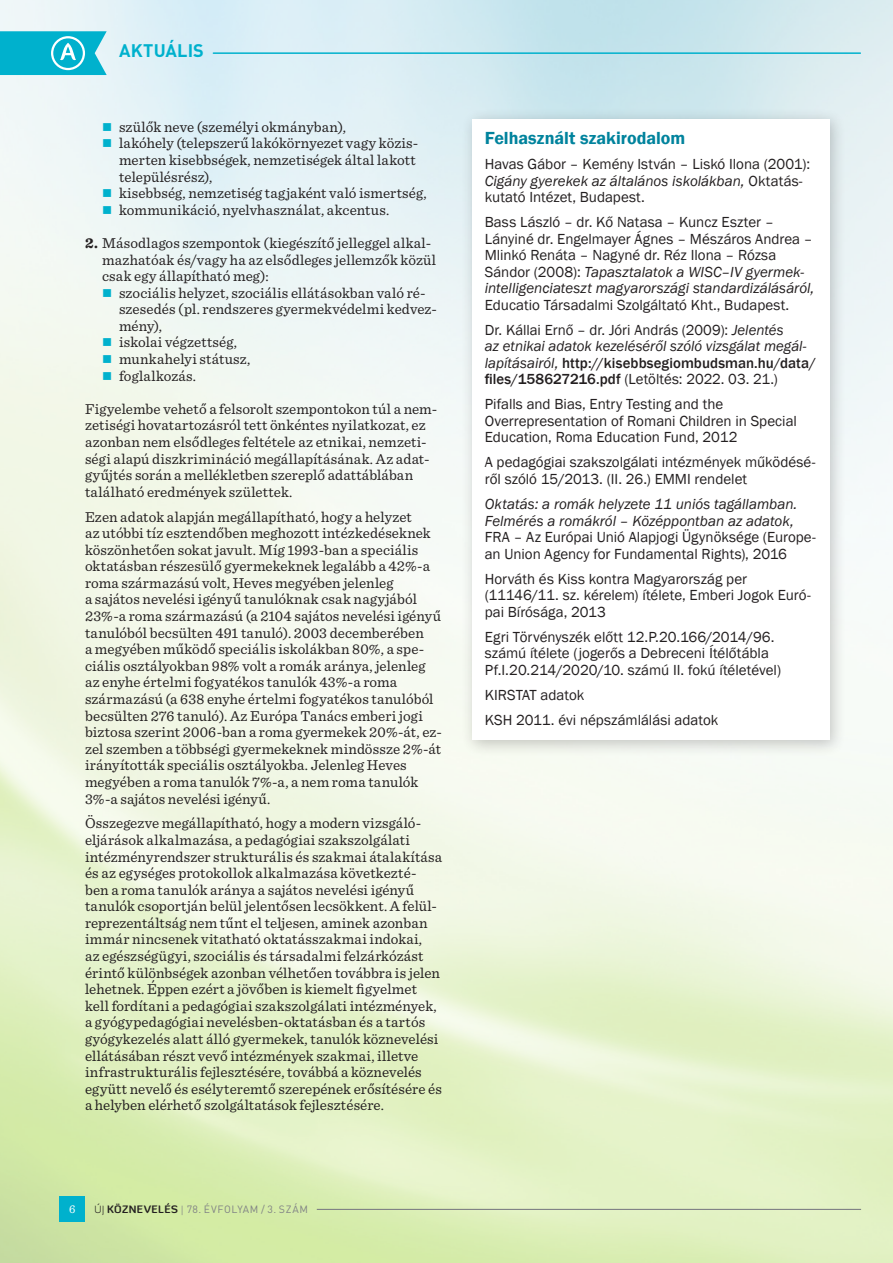
<style>
.page{position:relative;width:893px;height:1263px;background:#fff}
.page>*{position:absolute;margin:0;border:0;box-sizing:border-box;transform-origin:0 0}
.Keretes_cím{font:600 18px "Franklin Gothic";color:#00839d}
.t1{font:700 18px "DIN Pro";letter-spacing:.01em;color:#00b1cd}
.Body_text_fél_sor_fö{font:15px/16.6px "Sentinel";letter-spacing:.005em;color:#231f20}
.Keretes{font:15px/16.5px "Franklin Gothic";color:#231f20}
.Body_text_1_sor_fölé{font:15px/16.6px "Sentinel";letter-spacing:.005em;color:#231f20}
.Keretes-2{font:italic 15px/16.5px "Franklin Gothic";color:#231f20}
.t2{font:12px "Sentinel";color:#fff}
.t3{font:10.5px "DIN Pro";letter-spacing:.05em;color:#808285}
.s1{font-weight:700}
.s2{font-family:"Diavlo";font-weight:300;color:#231f20}
.s3{font-family:"Diavlo";font-weight:700;color:#231f20}
.s4{font-family:"Sentinel"}
.s5{font-style:italic}
.s6{font-style:normal}
.s7{font-weight:500;font-style:normal}
</style>
<div class="page">
<img style="left:0;top:0;width:893px;height:1263px">
<hr style="left:213px;top:52px;width:647px;height:2px;background:#00b1cd">
<svg style="left:0;top:31px;width:107px;height:44px;background:#21bad3"></svg>
<div style="left:60px;top:1197px;width:25px;height:25px;background:#00b1cd"></div>
<hr style="left:317px;top:1209px;width:544px;height:1px;background:#808285">
<div style="left:461px;top:108px;width:385px;height:649px;background:#231f20;opacity:.25"></div>
<div style="left:472px;top:119px;width:357px;height:621px;background:#fff"></div>
<svg style="left:103px;top:123px;width:8px;height:8px"></svg>
<svg style="left:103px;top:139px;width:8px;height:8px"></svg>
<svg style="left:103px;top:189px;width:8px;height:8px"></svg>
<svg style="left:103px;top:206px;width:8px;height:8px"></svg>
<svg style="left:103px;top:289px;width:8px;height:8px"></svg>
<svg style="left:103px;top:338px;width:8px;height:8px"></svg>
<svg style="left:103px;top:355px;width:8px;height:8px"></svg>
<svg style="left:103px;top:372px;width:8px;height:8px"></svg>
<p class="t1" style="left:119px;top:36px;width:86px">AKTUÁLIS</p>
<p class="Body_text_fél_sor_fö" style="left:119px;top:118px;width:228px">szülők neve (személyi okmányban),</p>
<p class="Body_text_fél_sor_fö" style="left:119px;top:134px;width:301px">lakóhely (telepszerű lakókörnyezet vagy közis&shy;merten kisebbségek, nemzetiségek által lakott településrész),</p>
<p class="Body_text_fél_sor_fö" style="left:119px;top:184px;width:309px">kisebbség, nemzetiség tagjaként való ismertség,</p>
<p class="Body_text_fél_sor_fö" style="left:119px;top:200px;width:272px">kommunikáció, nyelvhasználat, akcentus.</p>
<p class="Body_text_1_sor_fölé" style="left:102px;top:234px;width:336px;text-indent:-17px"><span class="s1">2.</span> Másodlagos szempontok (kiegészítő jelleggel alkal&shy;mazhatóak és/vagy ha az elsődleges jellemzők közül csak egy állapítható meg):</p>
<p class="Body_text_fél_sor_fö" style="left:119px;top:283px;width:319px">szociális helyzet, szociális ellátásokban való ré&shy;szesedés (pl. rendszeres gyermekvédelmi kedvez&shy;mény),</p>
<p class="Body_text_fél_sor_fö" style="left:119px;top:333px;width:119px">iskolai végzettség,</p>
<p class="Body_text_fél_sor_fö" style="left:119px;top:350px;width:133px">munkahelyi státusz,</p>
<p class="Body_text_fél_sor_fö" style="left:119px;top:366px;width:79px">foglalkozás.</p>
<p class="Body_text_1_sor_fölé" style="left:85px;top:399px;width:354px">Figyelembe vehető a felsorolt szempontokon túl a nem&shy;zetiségi hovatartozásról tett önkéntes nyilatkozat, ez azonban nem elsődleges feltétele az etnikai, nemzeti&shy;ségi alapú diszkrimináció megállapításának. Az adat&shy;gyűjtés során a mellékletben szereplő adattáblában található eredmények születtek.</p>
<p class="Body_text_fél_sor_fö" style="left:85px;top:507px;width:358px">Ezen adatok alapján megállapítható, hogy a helyzet<br>az utóbbi tíz esztendőben meghozott intézkedéseknek köszönhetően sokat javult. Míg 1993-ban a speciális oktatásban részesülő gyermekeknek legalább a 42%‑a roma származású volt, Heves megyében jelenleg<br>a sajátos nevelési igényű tanulóknak csak nagyjából 23%-a roma származású (a 2104 sajátos nevelési igényű tanulóból becsülten 491 tanuló). 2003 decemberében<br>a megyében működő speciális iskolákban 80%, a spe&shy;ciális osztályokban 98% volt a romák aránya, jelenleg az enyhe értelmi fogyatékos tanulók 43%-a roma származású (a 638 enyhe értelmi fogyatékos tanulóból becsülten 276 tanuló). Az Európa Tanács emberi jogi biztosa szerint 2006-ban a roma gyermekek 20%-át, ez&shy;zel szemben a többségi gyermekeknek mindössze 2%-át irányították speciális osztályokba. Jelenleg Heves megyében a roma tanulók 7%-a, a nem roma tanulók 3%-a sajátos nevelési igényű.</p>
<p class="Body_text_fél_sor_fö" style="left:85px;top:814px;width:359px">Összegezve megállapítható, hogy a modern vizsgáló&shy;eljárások alkalmazása, a pedagógiai szakszolgálati intézményrendszer strukturális és szakmai átalakítása és az egységes protokollok alkalmazása következté&shy;ben a roma tanulók aránya a sajátos nevelési igényű tanulók csoportján belül jelentősen lecsökkent. A felül&shy;reprezentáltság nem tűnt el teljesen, aminek azonban immár nincsenek vitatható oktatásszakmai indokai,<br>az egészségügyi, szociális és társadalmi felzárkózást érintő különbségek azonban vélhetően továbbra is jelen lehetnek. Éppen ezért a jövőben is kiemelt figyelmet kell fordítani a pedagógiai szakszolgálati intézmények, a gyógypedagógiai nevelésben-oktatásban és a tartós gyógykezelés alatt álló gyermekek, tanulók köznevelési ellátásában részt vevő intézmények szakmai, illetve infrastrukturális fejlesztésére, továbbá a köznevelés együtt nevelő és esélyteremtő szerepének erősítésére és a helyben elérhető szolgáltatások fejlesztésére.</p>
<p class="t2" style="left:69px;top:1200px;width:8px">6</p>
<p class="t3" style="left:95px;top:1201px;width:215px"><span class="s2">ÚJ</span> <span class="s3">KÖZNEVELÉS</span> <span class="s4">|</span> 78. ÉVFOLYAM / 3. SZÁM</p>
<p class="Keretes_cím" style="left:485px;top:127px;width:202px">Felhasznált szakirodalom</p>
<p class="Keretes" style="left:485px;top:156px;width:327px">Havas Gábor – Kemény István – Liskó Ilona (2001):<br><span class="s5">Cigány gyerekek az általános iskolákban,</span> Oktatás&shy;kutató Intézet, Budapest.</p>
<p class="Keretes" style="left:485px;top:215px;width:331px">Bass László – dr. Kő Natasa – Kuncz Eszter – Lányiné dr. Engelmayer Ágnes – Mészáros Andrea – Mlinkó Renáta – Nagyné dr. Réz Ilona – Rózsa Sándor (2008): <span class="s5">Tapasztalatok a WISC–IV gyermek&shy;intelligenciateszt magyarországi standardizálásáról, </span>Educatio Társadalmi Szolgáltató Kht., Budapest.</p>
<p class="Keretes-2" style="left:485px;top:322px;width:333px"><span class="s6">Dr. Kállai Ernő – dr. Jóri András (2009):</span> Jelentés<br>az etnikai adatok kezeléséről szóló vizsgálat megál&shy;lapításairól, <span class="s7">http://kisebbsegiombudsman.hu/data/ files/158627216.pdf</span> <span class="s6">(Letöltés: 2022. 03. 21.)</span></p>
<p class="Keretes" style="left:485px;top:397px;width:314px">Pifalls and Bias, Entry Testing and the<br>Overrepresentation of Romani Children in Special<br>Education, Roma Education Fund, 2012</p>
<p class="Keretes" style="left:485px;top:455px;width:332px">A pedagógiai szakszolgálati intézmények működésé&shy;ről szóló 15/2013. (II. 26.) EMMI rendelet</p>
<p class="Keretes" style="left:485px;top:496px;width:333px"><span class="s5">Oktatás: a romák helyzete 11 uniós tagállamban.<br>Felmérés a romákról – Középpontban az adatok, </span>FRA – Az Európai Unió Alapjogi Ügynöksége (Europe&shy;an Union Agency for Fundamental Rights), 2016</p>
<p class="Keretes" style="left:485px;top:571px;width:328px">Horváth és Kiss kontra Magyarország per (11146/11. sz. kérelem) ítélete, Emberi Jogok Euró&shy;pai Bírósága, 2013</p>
<p class="Keretes" style="left:485px;top:629px;width:298px">Egri Törvényszék előtt 12.P.20.166/2014/96. számú ítélete (jogerős a Debreceni Ítélőtábla<br>Pf.I.20.214/2020/10. számú II. fokú ítéletével)</p>
<p class="Keretes" style="left:485px;top:687px;width:101px">KIRSTAT adatok</p>
<p class="Keretes" style="left:485px;top:712px;width:235px">KSH 2011. évi népszámlálási adatok</p>
</div>
